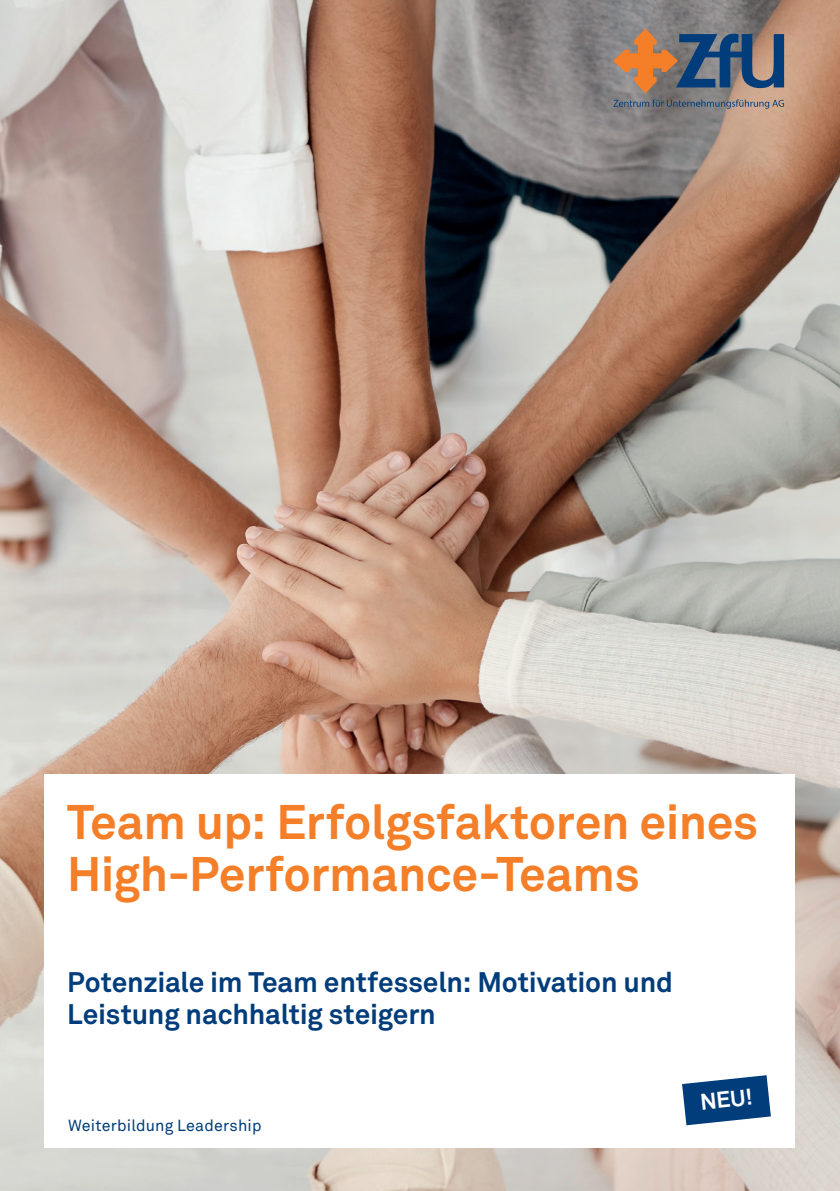
<style>
.page{position:relative;width:840px;height:1191px;background:#fff}
.page>*{position:absolute;margin:0;border:0;box-sizing:border-box;transform-origin:0 0}
.t1{font:700 48px/52px "Akkurat Office";letter-spacing:-.01em;color:#f47f28}
.t2{font:700 28px/32px "Akkurat Office";letter-spacing:-.005em;color:#013c7b}
.t3{font:700 22.6px "Akkurat Office";color:#fff}
.t4{font:16px "Akkurat Office";letter-spacing:.01em;color:#013c7b}
</style>
<div class="page">
<img style="left:0;top:0;width:839px;height:1191px">
<svg style="left:612px;top:28px;width:171px;height:65px;background:#797071"></svg>
<svg style="left:613px;top:99px;width:170px;height:10px;background:#7a7a80"></svg>
<div style="left:44px;top:774px;width:750px;height:373px;background:#fff"></div>
<svg style="left:682px;top:1075px;width:88px;height:50px"></svg>
<h1 class="t1" style="left:67px;top:796px;width:692px">Team up: Erfolgsfaktoren eines<br>High-Performance-Teams</h1>
<p class="t2" style="left:67px;top:966px;width:607px">Potenziale im Team entfesseln: Motivation und<br>Leistung nachhaltig steigern</p>
<p class="t4" style="left:68px;top:1116px;width:195px">Weiterbildung Leadership</p>
<p class="t3" style="left:698px;top:1088px;width:54px;rotate:-6deg">NEU!</p>
</div>
